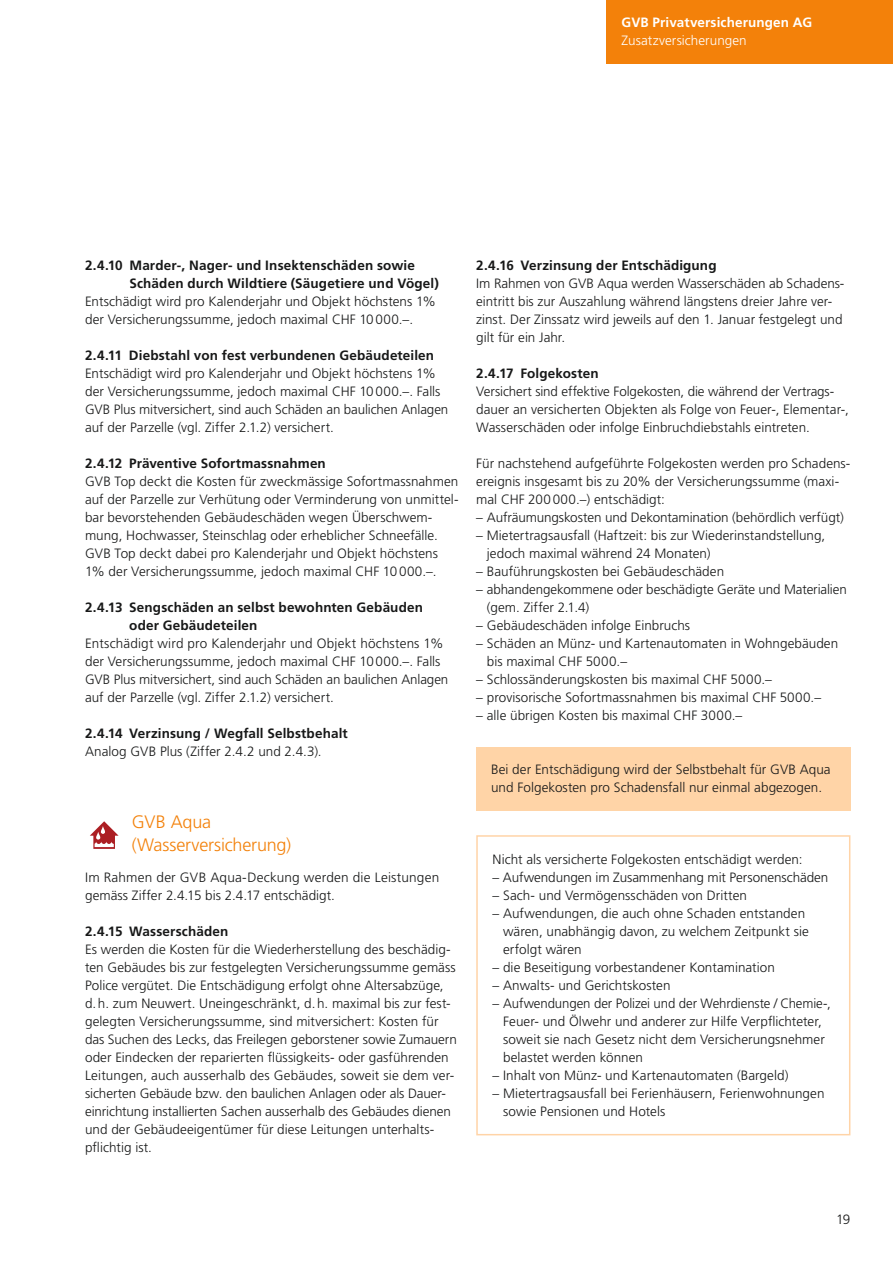
<style>
.page{position:relative;width:893px;height:1263px;background:#fff}
.page>*{position:absolute;margin:0;border:0;box-sizing:border-box;transform-origin:0 0}
.t1{font:300 18px/22.5px "Frutiger LT Std";letter-spacing:-.01em;color:#f3810a}
.t2{font:300 13.5px/18px "Frutiger LT Std";color:#171818}
.t3{font:700 13.5px/18px "Frutiger LT Std";letter-spacing:.01em;color:#171818}
.t4{font:700 13.5px "Frutiger LT Std";letter-spacing:.01em;color:#fff}
.t5{font:300 13.5px "Frutiger LT Std";letter-spacing:.005em;color:#fff}
</style>
<div class="page">
<svg style="left:90px;top:821px;width:29px;height:28px"></svg>
<div style="left:476px;top:835px;width:374px;height:300px;border:2px solid #ffd4a7"></div>
<div style="left:607px;top:0;width:286px;height:64px;background:#f3810a"></div>
<div style="left:476px;top:747px;width:374px;height:63px;background:#ffd4a7"></div>
<p class="t4" style="left:621px;top:15px;width:192px">GVB Privatversicherungen AG</p>
<p class="t5" style="left:621px;top:33px;width:127px">Zusatzversicherungen</p>
<p class="t3" style="left:129px;top:257px;width:311px;text-indent:-44px">2.4.10 Marder-, Nager- und Insektenschäden sowie<br>Schäden durch Wildtiere (Säugetiere und Vögel)</p>
<p class="t2" style="left:85px;top:293px;width:352px">Entschädigt wird pro Kalenderjahr und Objekt höchstens 1% der Versicherungssumme, jedoch maximal CHF 10000.–.</p>
<p class="t3" style="left:85px;top:347px;width:351px">2.4.11 Diebstahl von fest verbundenen Gebäudeteilen</p>
<p class="t2" style="left:85px;top:365px;width:365px">Entschädigt wird pro Kalenderjahr und Objekt höchstens 1% der Versicherungssumme, jedoch maximal CHF 10000.–. Falls GVB Plus mitversichert, sind auch Schäden an baulichen Anlagen auf der Parzelle (vgl. Ziffer 2.1.2) versichert.</p>
<p class="t3" style="left:85px;top:455px;width:242px">2.4.12 Präventive Sofortmassnahmen</p>
<p class="t2" style="left:85px;top:473px;width:375px">GVB Top deckt die Kosten für zweckmässige Sofortmassnahmen auf der Parzelle zur Verhütung oder Verminderung von unmittel&shy;bar bevorstehenden Gebäudeschäden wegen Überschwem&shy;mung, Hochwasser, Steinschlag oder erheblicher Schneefälle.<br>GVB Top deckt dabei pro Kalenderjahr und Objekt höchstens 1% der Versicherungssumme, jedoch maximal CHF 10000.–.</p>
<p class="t3" style="left:129px;top:599px;width:295px;text-indent:-44px">2.4.13 Sengschäden an selbst bewohnten Gebäuden oder Gebäudeteilen</p>
<p class="t2" style="left:85px;top:635px;width:365px">Entschädigt wird pro Kalenderjahr und Objekt höchstens 1% der Versicherungssumme, jedoch maximal CHF 10000.–. Falls GVB Plus mitversichert, sind auch Schäden an baulichen Anlagen auf der Parzelle (vgl. Ziffer 2.1.2) versichert.</p>
<p class="t3" style="left:85px;top:725px;width:264px">2.4.14 Verzinsung / Wegfall Selbstbehalt</p>
<p class="t2" style="left:85px;top:743px;width:238px">Analog GVB Plus (Ziffer 2.4.2 und 2.4.3).</p>
<h1 class="t1" style="left:132px;top:811px;width:161px">GVB Aqua (Wasserversicherung)</h1>
<p class="t2" style="left:85px;top:869px;width:356px">Im Rahmen der GVB Aqua-Deckung werden die Leistungen gemäss Ziffer 2.4.15 bis 2.4.17 entschädigt.</p>
<p class="t3" style="left:85px;top:923px;width:145px">2.4.15 Wasserschäden</p>
<p class="t2" style="left:85px;top:941px;width:373px">Es werden die Kosten für die Wiederherstellung des beschädig&shy;ten Gebäudes bis zur festgelegten Versicherungssumme gemäss Police vergütet. Die Entschädigung erfolgt ohne Altersabzüge, d.h. zum Neuwert. Uneingeschränkt, d.h. maximal bis zur fest&shy;gelegten Versicherungssumme, sind mitversichert: Kosten für das Suchen des Lecks, das Freilegen geborstener sowie Zumauern oder Eindecken der reparierten flüssigkeits- oder gasführenden Leitungen, auch ausserhalb des Gebäudes, soweit sie dem ver&shy;sicherten Gebäude bzw. den baulichen Anlagen oder als Dauer&shy;einrichtung installierten Sachen ausserhalb des Gebäudes dienen und der Gebäudeeigentümer für diese Leitungen unterhalts&shy;pflichtig ist.</p>
<p class="t3" style="left:476px;top:257px;width:242px">2.4.16 Verzinsung der Entschädigung</p>
<p class="t2" style="left:476px;top:275px;width:370px">Im Rahmen von GVB Aqua werden Wasserschäden ab Schadens&shy;eintritt bis zur Auszahlung während längstens dreier Jahre ver&shy;zinst. Der Zinssatz wird jeweils auf den 1. Januar festgelegt und gilt für ein Jahr.</p>
<p class="t3" style="left:476px;top:365px;width:124px">2.4.17 Folgekosten</p>
<p class="t2" style="left:476px;top:383px;width:374px">Versichert sind effektive Folgekosten, die während der Vertrags&shy;dauer an versicherten Objekten als Folge von Feuer-, Elementar-,<br>Wasserschäden oder infolge Einbruchdiebstahls eintreten.</p>
<p class="t2" style="left:476px;top:455px;width:376px">Für nachstehend aufgeführte Folgekosten werden pro Schadens&shy;ereignis insgesamt bis zu 20% der Versicherungssumme (maxi&shy;mal CHF 200000.–) entschädigt:</p>
<p class="t2" style="left:476px;top:509px;width:369px">– Aufräumungskosten und Dekontamination (behördlich verfügt)</p>
<p class="t2" style="left:487px;top:527px;width:340px;text-indent:-11px">– Mietertragsausfall (Haftzeit: bis zur Wiederinstandstellung, jedoch maximal während 24 Monaten)</p>
<p class="t2" style="left:476px;top:563px;width:249px">– Bauführungskosten bei Gebäudeschäden</p>
<p class="t2" style="left:487px;top:581px;width:361px;text-indent:-10px">– abhandengekommene oder beschädigte Geräte und Materialien (gem. Ziffer 2.1.4)</p>
<p class="t2" style="left:476px;top:617px;width:215px">– Gebäudeschäden infolge Einbruchs</p>
<p class="t2" style="left:487px;top:635px;width:353px;text-indent:-11px">– Schäden an Münz- und Kartenautomaten in Wohngebäuden bis maximal CHF 5000.–</p>
<p class="t2" style="left:476px;top:671px;width:297px">– Schlossänderungskosten bis maximal CHF 5000.–</p>
<p class="t2" style="left:476px;top:689px;width:346px">– provisorische Sofortmassnahmen bis maximal CHF 5000.–</p>
<p class="t2" style="left:476px;top:707px;width:268px">– alle übrigen Kosten bis maximal CHF 3000.–</p>
<p class="t2" style="left:491px;top:761px;width:341px">Bei der Entschädigung wird der Selbstbehalt für GVB Aqua und Folgekosten pro Schadensfall nur einmal abgezogen.</p>
<p class="t2" style="left:493px;top:851px;width:311px">Nicht als versicherte Folgekosten entschädigt werden:</p>
<p class="t2" style="left:493px;top:869px;width:337px">– Aufwendungen im Zusammenhang mit Personenschäden</p>
<p class="t2" style="left:493px;top:887px;width:256px">– Sach- und Vermögensschäden von Dritten</p>
<p class="t2" style="left:503px;top:905px;width:307px;text-indent:-11px">– Aufwendungen, die auch ohne Schaden entstanden wären, unabhängig davon, zu welchem Zeitpunkt sie erfolgt wären</p>
<p class="t2" style="left:493px;top:959px;width:284px">– die Beseitigung vorbestandener Kontamination</p>
<p class="t2" style="left:493px;top:977px;width:179px">– Anwalts- und Gerichtskosten</p>
<p class="t2" style="left:503px;top:995px;width:329px;text-indent:-11px">– Aufwendungen der Polizei und der Wehrdienste / Chemie-, Feuer- und Ölwehr und anderer zur Hilfe Verpflichteter, soweit sie nach Gesetz nicht dem Versicherungsnehmer belastet werden können</p>
<p class="t2" style="left:493px;top:1067px;width:297px">– Inhalt von Münz- und Kartenautomaten (Bargeld)</p>
<p class="t2" style="left:503px;top:1085px;width:323px;text-indent:-11px">– Mietertragsausfall bei Ferienhäusern, Ferienwohnungen sowie Pensionen und Hotels</p>
<p class="t2" style="left:836px;top:1211px;width:16px">19</p>
</div>
